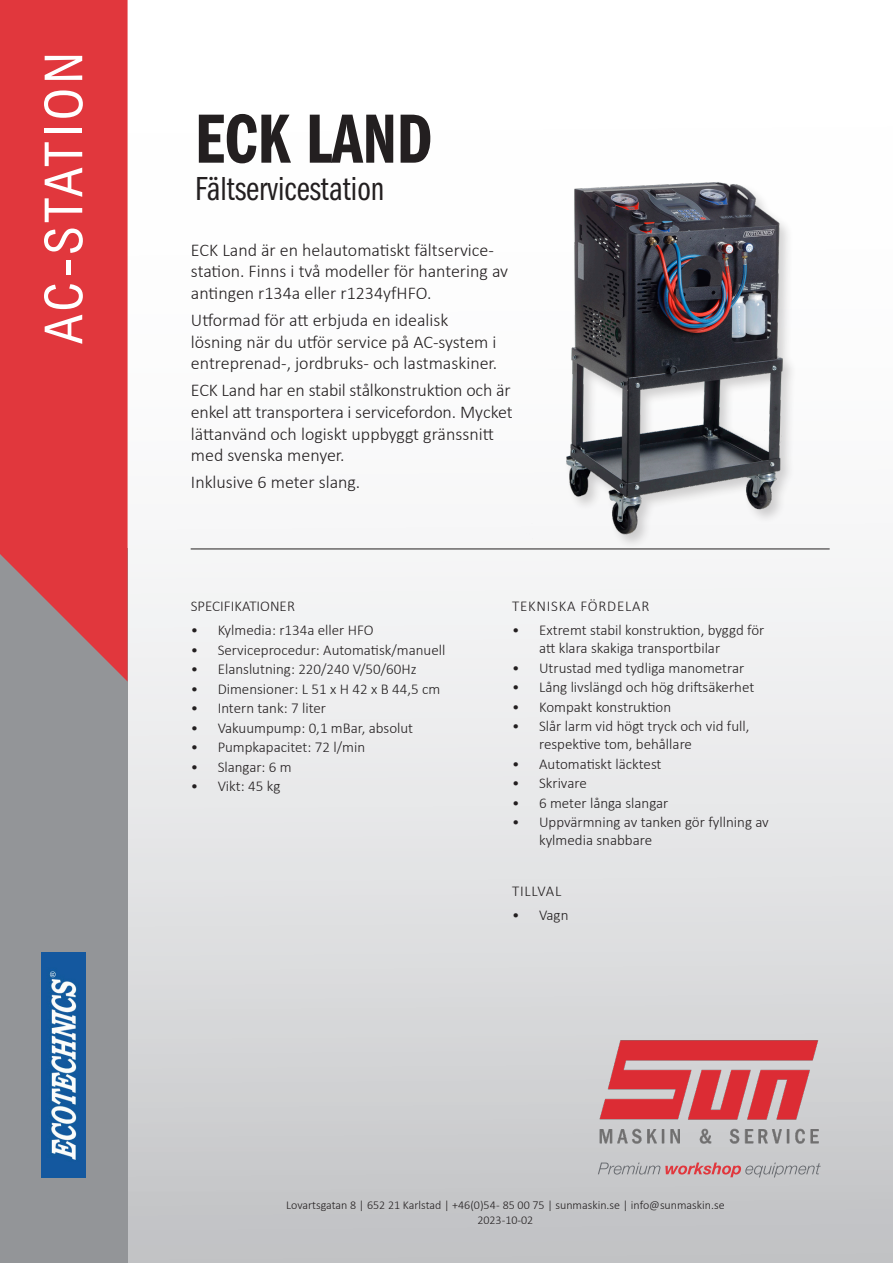
<style>
.page{position:relative;width:893px;height:1263px;background:#fff}
.page>*{position:absolute;margin:0;border:0;box-sizing:border-box;transform-origin:0 0}
.t1{font:72px "ITC Franklin Gothic Std Dm Cp";color:#231f20}
.t2{font:52.5px "Arial Nova Cond";letter-spacing:.06em;color:#fff}
.t3{font:34.5px "ITC Franklin Gothic Std Bk Cp";color:#231f20}
.t4{font:300 18px/21.6px "Calibri";color:#231f20}
.t5{font:300 15px/18px "Calibri";color:#231f20}
.t6{font:300 15px "Calibri";letter-spacing:.05em;color:#231f20}
.t7{font:300 12px/14.4px "Calibri";color:#231f20;text-align:center}
</style>
<div class="page">
<div style="left:0;top:0;width:893px;height:1263px;background:linear-gradient(to bottom,#fff,#cbcccf)"></div>
<div style="left:0;top:549px;width:128px;height:714px;background:#939598"></div>
<svg style="left:0;top:0;width:128px;height:681px;background:#d94046"></svg>
<img style="left:598px;top:1038px;width:223px;height:108px">
<hr style="left:191px;top:549px;width:639px;height:1px;background:#231f20">
<svg style="left:598px;top:1162px;width:223px;height:15px;background:#bfadb0"></svg>
<img style="left:42px;top:953px;width:44px;height:224px">
<img style="left:525px;top:154px;width:305px;height:388px">
<p class="t2" style="left:31px;top:344px;width:294px;rotate:-90deg">AC-STATION</p>
<p class="t1" style="left:195px;top:99px;width:239px">ECK LAND</p>
<p class="t3" style="left:195px;top:170px;width:191px">Fältservicestation</p>
<p class="t4" style="left:191px;top:239px;width:319px">ECK Land är en helautomatiskt fältservice&shy;station. Finns i två modeller för hantering av antingen r134a eller r1234yfHFO.</p>
<p class="t4" style="left:191px;top:309px;width:308px">Utformad för att erbjuda en idealisk lösning när du utför service på AC-system i entreprenad-, jordbruks- och lastmaskiner.</p>
<p class="t4" style="left:191px;top:379px;width:323px">ECK Land har en stabil stålkonstruktion och är enkel att transportera i servicefordon. Mycket lättanvänd och logiskt uppbyggt gränssnitt med svenska menyer.</p>
<p class="t4" style="left:191px;top:471px;width:171px">Inklusive 6 meter slang.</p>
<p class="t5" style="left:191px;top:597px;width:106px">SPECIFIKATIONER</p>
<p class="t5" style="left:191px;top:621px;width:184px">• Kylmedia: r134a eller HFO</p>
<p class="t5" style="left:191px;top:641px;width:256px">• Serviceprocedur: Automatisk/manuell</p>
<p class="t5" style="left:191px;top:660px;width:228px">• Elanslutning: 220/240 V/50/60Hz</p>
<p class="t5" style="left:191px;top:680px;width:251px">• Dimensioner: L 51 x H 42 x B 44,5 cm</p>
<p class="t5" style="left:191px;top:699px;width:137px">• Intern tank: 7 liter</p>
<p class="t5" style="left:191px;top:719px;width:224px">• Vakuumpump: 0,1 mBar, absolut</p>
<p class="t5" style="left:191px;top:738px;width:176px">• Pumpkapacitet: 72 l/min</p>
<p class="t5" style="left:191px;top:758px;width:103px">• Slangar: 6 m</p>
<p class="t5" style="left:191px;top:777px;width:91px">• Vikt: 45 kg</p>
<p class="t6" style="left:512px;top:597px;width:139px">TEKNISKA FÖRDELAR</p>
<p class="t5" style="left:539px;top:621px;width:227px;text-indent:-27px">• Extremt stabil konstruktion, byggd för att klara skakiga transportbilar</p>
<p class="t5" style="left:512px;top:659px;width:234px">• Utrustad med tydliga manometrar</p>
<p class="t5" style="left:512px;top:678px;width:244px">• Lång livslängd och hög driftsäkerhet</p>
<p class="t5" style="left:512px;top:698px;width:161px">• Kompakt konstruktion</p>
<p class="t5" style="left:539px;top:717px;width:212px;text-indent:-27px">• Slår larm vid högt tryck och vid full, respektive tom, behållare</p>
<p class="t5" style="left:512px;top:755px;width:151px">• Automatiskt läcktest</p>
<p class="t5" style="left:512px;top:774px;width:76px">• Skrivare</p>
<p class="t5" style="left:512px;top:794px;width:158px">• 6 meter långa slangar</p>
<p class="t5" style="left:539px;top:813px;width:231px;text-indent:-27px">• Uppvärmning av tanken gör fyllning av kylmedia snabbare</p>
<p class="t6" style="left:512px;top:881px;width:51px">TILLVAL</p>
<p class="t5" style="left:512px;top:906px;width:58px">• Vagn</p>
<p class="t7" style="left:286px;top:1198px;width:440px">Lovartsgatan 8 | 652 21 Karlstad | +46(0)54 - 85 00 75 | sunmaskin.se | info@sunmaskin.se<br>2023-10-02</p>
</div>
